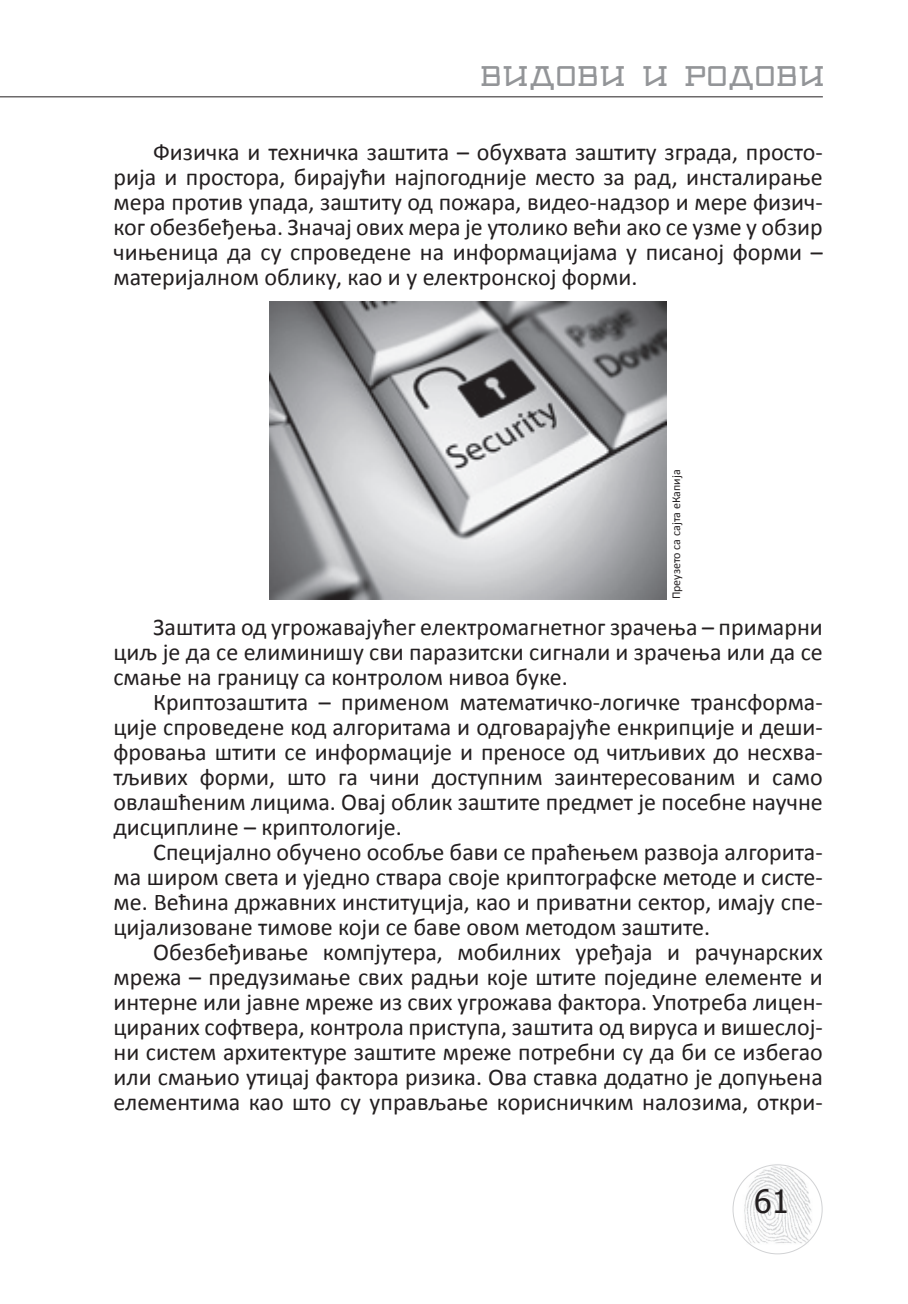
<style>
.page{position:relative;width:908px;height:1304px;background:#fff}
.page>*{position:absolute;margin:0;border:0;box-sizing:border-box;transform-origin:0 0}
.t1{font:32px "Tahoma";color:#231f20}
.PASUSI_2{font:24px/25px "Calibri";color:#231f20;text-align:justify}
.t2{font:700 24px "Goliat Cirilica";color:#939598}
.t3{font:12px "Calibri";color:#231f20}
</style>
<div class="page">
<img style="left:735px;top:1166px;width:83px;height:79px">
<hr style="left:0;top:96px;width:822px;height:1px;background:#231f20">
<img style="left:270px;top:302px;width:396px;height:298px">
<p class="t2" style="left:479px;top:65px;width:346px">VIDOVI I RODOVI</p>
<p class="PASUSI_2" style="left:113px;top:138px;width:710px;text-indent:40px">Физичка и техничка заштита – обухвата заштиту зграда, просто&shy;рија и простора, бирајући најпогодније место за рад, инсталирање мера против упада, заштиту од пожара, видео-надзор и мере физич&shy;ког обезбеђења. Значај ових мера је утолико већи ако се узме у обзир чињеница да су спроведене на информацијама у писаној форми – материјалном облику, као и у електронској форми.</p>
<p class="t3" style="left:668px;top:599px;width:131px;rotate:-90deg">Преузето са сајта еКапија</p>
<p class="PASUSI_2" style="left:113px;top:613px;width:710px;text-indent:40px">Заштита од угрожавајућег електромагнетног зрачења – примарни циљ је да се елиминишу сви паразитски сигнали и зрачења или да се смање на границу са контролом нивоа буке.</p>
<p class="PASUSI_2" style="left:113px;top:688px;width:710px;text-indent:40px">Криптозаштита – применом математичко-логичке трансформа&shy;ције спроведене код алгоритама и одговарајуће енкрипције и деши&shy;фровања штити се информације и преносе од читљивих до несхва&shy;тљивих форми, што га чини доступним заинтересованим и само овлашћеним лицима. Овај облик заштите предмет је посебне научне дисциплине – криптологије.</p>
<p class="PASUSI_2" style="left:113px;top:838px;width:710px;text-indent:40px">Специјално обучено особље бави се праћењем развоја алгорита&shy;ма широм света и уједно ствара своје криптографске методе и систе&shy;ме. Већина државних институција, као и приватни сектор, имају спе&shy;цијализоване тимове који се баве овом методом заштите.</p>
<p class="PASUSI_2" style="left:113px;top:938px;width:710px;text-indent:40px">Обезбеђивање компјутера, мобилних уређаја и рачунарских мрежа – предузимање свих радњи које штите поједине елементе и интерне или јавне мреже из свих угрожава фактора. Употреба лицен&shy;цираних софтвера, контрола приступа, заштита од вируса и вишеслој&shy;ни систем архитектуре заштите мреже потребни су да би се избегао или смањио утицај фактора ризика. Ова ставка додатно је допуњена елементима као што су управљање корисничким налозима, откри-</p>
<h1 class="t1" style="left:754px;top:1179px;width:36px">61</h1>
</div>
